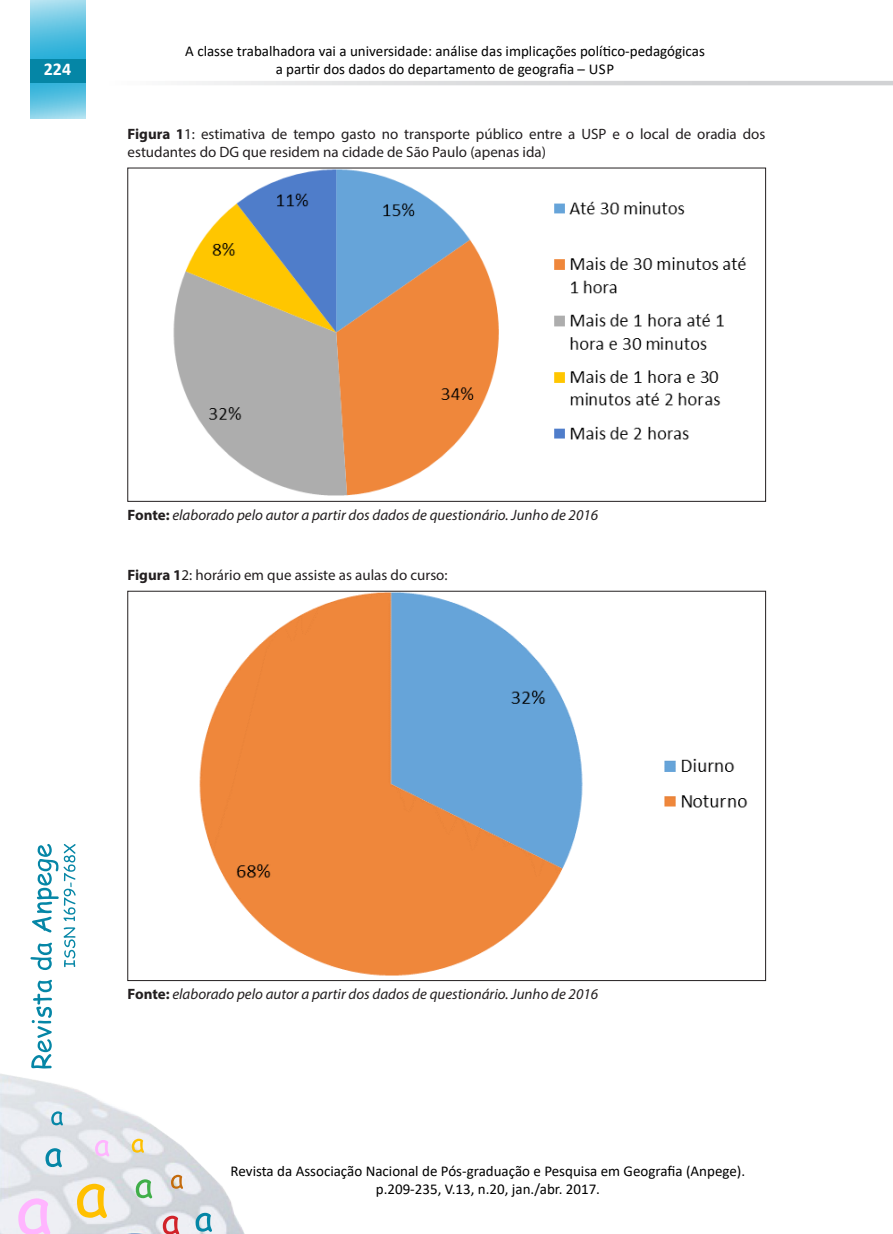
<style>
.page{position:relative;width:893px;height:1234px;background:#fff}
.page>*{position:absolute;margin:0;border:0;box-sizing:border-box;transform-origin:0 0}
.t1{font:700 18px "Calibri";color:#fff}
.t2{font:15px/18px "Calibri";color:#000;text-align:center}
.t3{font:15px/18px "Myriad Pro";color:#231f20}
.t4{font:italic 15px "Myriad Pro";color:#231f20}
.s1{font-weight:700}
.s2{font-weight:700;font-style:normal}
</style>
<div class="page">
<svg style="left:183px;top:81px;width:710px;height:4px;background:#dbdcdd"></svg>
<img style="left:0;top:1074px;width:244px;height:159px">
<svg style="left:132px;top:1138px;width:12px;height:14px"></svg>
<svg style="left:196px;top:1212px;width:16px;height:19px"></svg>
<svg style="left:45px;top:1147px;width:17px;height:19px"></svg>
<svg style="left:51px;top:1111px;width:12px;height:14px"></svg>
<svg style="left:163px;top:1215px;width:16px;height:18px"></svg>
<svg style="left:136px;top:1178px;width:16px;height:20px"></svg>
<svg style="left:77px;top:1183px;width:30px;height:34px"></svg>
<svg style="left:95px;top:1139px;width:14px;height:17px"></svg>
<svg style="left:18px;top:1198px;width:32px;height:35px"></svg>
<svg style="left:171px;top:1174px;width:12px;height:14px"></svg>
<svg style="left:30px;top:0;width:56px;height:119px;background:#63c4e2"></svg>
<div style="left:30px;top:59px;width:56px;height:24px;background:#0586a6"></div>
<svg style="left:30px;top:844px;width:46px;height:224px"></svg>
<img style="left:173px;top:170px;width:573px;height:326px">
<img style="left:199px;top:593px;width:549px;height:383px">
<p class="t1" style="left:44px;top:57px;width:29px">224</p>
<p class="t2" style="left:185px;top:42px;width:521px">A classe trabalhadora vai a universidade: análise das implicações político-pedagógicas a partir dos dados do departamento de geografia – USP</p>
<p class="t3" style="left:128px;top:125px;width:639px"><span class="s1">Figura 1</span>1: estimativa de tempo gasto no transporte público entre a USP e o local de oradia dos estudantes do DG que residem na cidade de São Paulo (apenas ida)</p>
<p class="t4" style="left:128px;top:505px;width:472px"><span class="s2">Fonte:</span> elaborado pelo autor a partir dos dados de questionário. Junho de 2016</p>
<p class="t3" style="left:128px;top:565px;width:322px"><span class="s1">Figura 1</span>2: horário em que assiste as aulas do curso:</p>
<p class="t4" style="left:128px;top:984px;width:472px"><span class="s2">Fonte:</span> elaborado pelo autor a partir dos dados de questionário. Junho de 2016</p>
<p class="t2" style="left:231px;top:1161px;width:516px">Revista da Associação Nacional de Pós-graduação e Pesquisa em Geografia (Anpege). p.209-235, V.13, n.20, jan./abr. 2017.</p>
</div>
